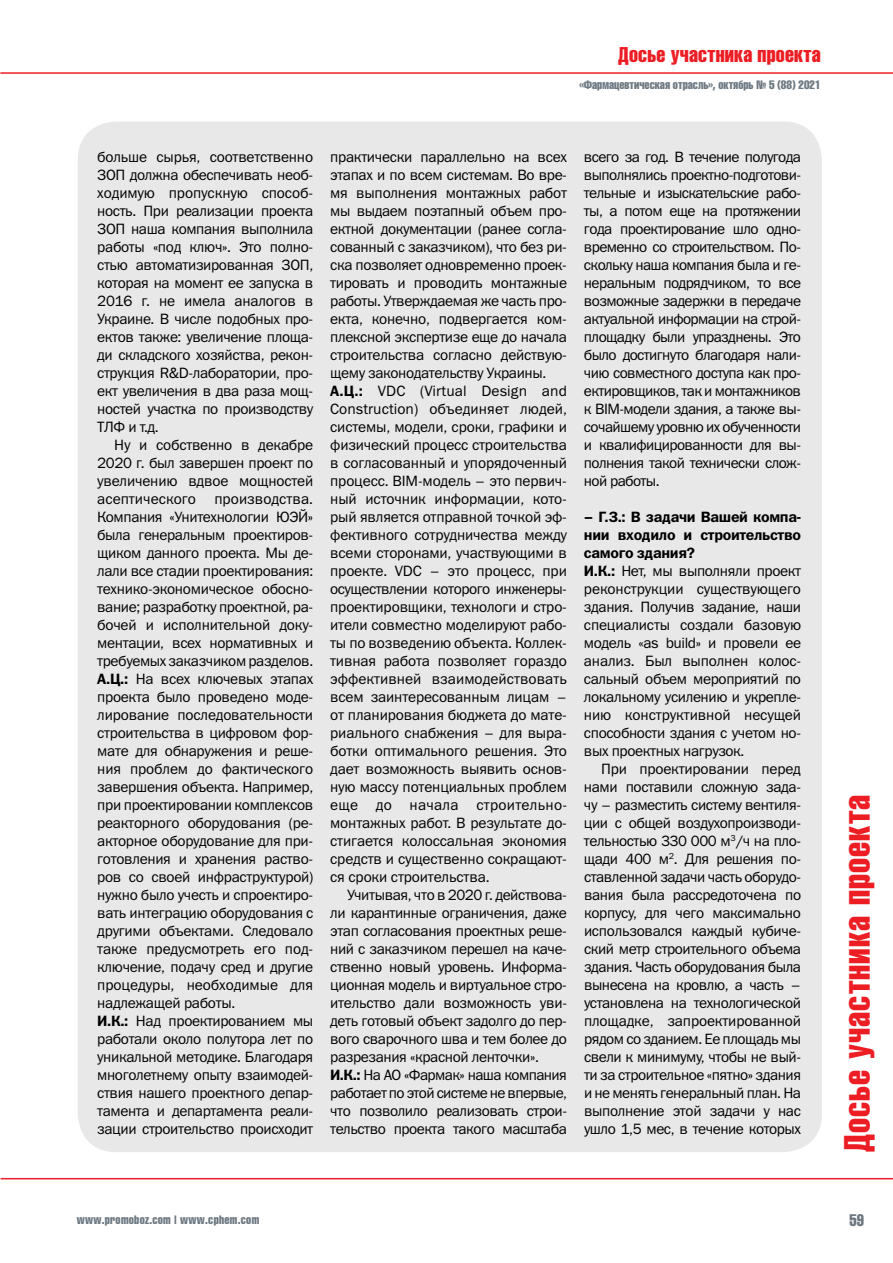
<style>
.page{position:relative;width:893px;height:1263px;background:#fff}
.page>*{position:absolute;margin:0;border:0;box-sizing:border-box;transform-origin:0 0}
.t1{font:36px "Helios Compressed";letter-spacing:.03em;color:#ed1d24}
.t2{font:21px "Helios Compressed";letter-spacing:.01em;color:#ed1d24}
.t3{font:16.5px "Helios Compressed";color:#6d7881;scale:.95 1}
.t4{font:15px/18px "Franklin Gothic Book C";letter-spacing:-.02em;color:#000;text-align:justify}
.t5{font:15px/18px "Franklin Gothic Demi C";letter-spacing:-.025em;color:#000;text-align:justify}
.t6{font:12px "Helios Compressed";color:#6d7881}
.t7{font:12px "Helios Compressed";letter-spacing:.025em;color:#6d7881}
.s1{font-family:"Franklin Gothic Demi C"}
</style>
<div class="page">
<hr style="left:1px;top:1178px;width:892px;height:1px;background:#ed1d24">
<hr style="left:0;top:72px;width:893px;height:2px;background:#ed1d24">
<div style="left:78px;top:122px;width:744px;height:1030px;background:#e9e8e9;border-radius:38px"></div>
<h2 class="t2" style="left:618px;top:42px;width:204px">Досье участника проекта</h2>
<p class="t6" style="left:579px;top:77px;width:243px">«Фармацевтическая отрасль», октябрь № 5 (88) 2021</p>
<p class="t4" style="left:97px;top:148px;width:218px">больше сырья, соответственно ЗОП должна обеспечивать необ&shy;ходимую пропускную способ&shy;ность. При реализации проекта ЗОП наша компания выполнила работы «под ключ». Это полно&shy;стью автоматизированная ЗОП, которая на момент ее запуска в 2016 г. не имела аналогов в Украине. В числе подобных про&shy;ектов также: увеличение площа&shy;ди складского хозяйства, рекон&shy;струкция R&amp;D-лаборатории, про&shy;ект увеличения в два раза мощ&shy;ностей участка по производству ТЛФ и т.д.</p>
<p class="t4" style="left:97px;top:436px;width:218px;text-align:left;text-indent:17px">Ну и собственно в декабре<br>2020 г. был завершен проект по увеличению вдвое мощностей асептического производства.<br>Компания «Унитехнологии ЮЭЙ» была генеральным проектиров&shy;щиком данного проекта. Мы де&shy;лали все стадии проектирования: технико-экономическое обосно&shy;вание; разработку проектной, ра&shy;бочей и исполнительной доку&shy;ментации, всех нормативных и требуемых заказчиком разделов.<br><span class="s1">А.Ц.:</span> На всех ключевых этапах проекта было проведено моде&shy;лирование последовательности строительства в цифровом фор&shy;мате для обнаружения и реше&shy;ния проблем до фактического завершения объекта. Например, при проектировании комплексов реакторного оборудования (ре&shy;акторное оборудование для при&shy;готовления и хранения раство&shy;ров со своей инфраструктурой) нужно было учесть и спроектиро&shy;вать интеграцию оборудования с другими объектами. Следовало также предусмотреть его под&shy;ключение, подачу сред и другие процедуры, необходимые для надлежащей работы.<br><span class="s1">И.К.:</span> Над проектированием мы работали около полутора лет по уникальной методике. Благодаря многолетнему опыту взаимодей&shy;ствия нашего проектного депар&shy;тамента и департамента реали&shy;зации строительство происходит</p>
<p class="t4" style="left:330px;top:148px;width:238px;text-align:left">практически параллельно на всех этапах и по всем системам. Во вре&shy;мя выполнения монтажных работ мы выдаем поэтапный объем про&shy;ектной документации (ранее согла&shy;сованный с заказчиком), что без ри&shy;ска позволяет одновременно проек&shy;тировать и проводить монтажные работы. Утверждаемая же часть про&shy;екта, конечно, подвергается ком&shy;плексной экспертизе еще до начала строительства согласно действую&shy;щему законодательству Украины.<br><span class="s1">А.Ц.:</span> VDC (Virtual Design and Construction) объединяет людей, системы, модели, сроки, графики и физический процесс строительства в согласованный и упорядоченный процесс. BIM-модель – это первич&shy;ный источник информации, кото&shy;рый является отправной точкой эф&shy;фективного сотрудничества между всеми сторонами, участвующими в проекте. VDC – это процесс, при осуществлении которого инженеры&shy;проектировщики, технологи и стро&shy;ители совместно моделируют рабо&shy;ты по возведению объекта. Коллек&shy;тивная работа позволяет гораздо эффективней взаимодействовать всем заинтересованным лицам – от планирования бюджета до мате&shy;риального снабжения – для выра&shy;ботки оптимального решения. Это дает возможность выявить основ&shy;ную массу потенциальных проблем еще до начала строительно&shy;монтажных работ. В результате до&shy;стигается колоссальная экономия средств и существенно сокращают&shy;ся сроки строительства.</p>
<p class="t4" style="left:330px;top:886px;width:238px;text-align:left;text-indent:17px">Учитывая, что в 2020 г. действова&shy;ли карантинные ограничения, даже этап согласования проектных реше&shy;ний с заказчиком перешел на каче&shy;ственно новый уровень. Информа&shy;ционная модель и виртуальное стро&shy;ительство дали возможность уви&shy;деть готовый объект задолго до пер&shy;вого сварочного шва и тем более до разрезания «красной ленточки».<br><span class="s1">И.К.:</span> На АО «Фармак» наша компания работает по этой системе не впервые, что позволило реализовать строи&shy;тельство проекта такого масштаба</p>
<p class="t4" style="left:584px;top:148px;width:219px">всего за год. В течение полугода выполнялись проектно-подготови&shy;тельные и изыскательские рабо&shy;ты, а потом еще на протяжении года проектирование шло одно&shy;временно со строительством. По&shy;скольку наша компания была и ге&shy;неральным подрядчиком, то все возможные задержки в передаче актуальной информации на строй&shy;площадку были упразднены. Это было достигнуто благодаря нали&shy;чию совместного доступа как про&shy;ектировщиков, так и монтажников к BIM-модели здания, а также вы&shy;сочайшему уровню их обученности и квалифицированности для вы&shy;полнения такой технически слож&shy;ной работы.</p>
<p class="t5" style="left:584px;top:508px;width:219px">– Г.З.: В задачи Вашей компа&shy;нии входило и строительство самого здания?</p>
<p class="t4" style="left:584px;top:562px;width:219px"><span class="s1">И.К.:</span> Нет, мы выполняли проект реконструкции существующего здания. Получив задание, наши специалисты создали базовую модель «as build» и провели ее анализ. Был выполнен колос&shy;сальный объем мероприятий по локальному усилению и укрепле&shy;нию конструктивной несущей способности здания с учетом но&shy;вых проектных нагрузок.</p>
<p class="t4" style="left:584px;top:760px;width:219px;text-indent:17px">При проектировании перед нами поставили сложную зада&shy;чу – разместить систему вентиля&shy;ции с общей воздухопроизводи&shy;тельностью 330 000 м<sup>3</sup>/ч на пло&shy;щади 400 м<sup>2</sup>. Для решения по&shy;ставленной задачи часть оборудо&shy;вания была рассредоточена по корпусу, для чего максимально использовался каждый кубиче&shy;ский метр строительного объема здания. Часть оборудования была вынесена на кровлю, а часть – установлена на технологической площадке, запроектированной рядом со зданием. Ее площадь мы свели к минимуму, чтобы не вый&shy;ти за строительное «пятно» здания и не менять генеральный план. На выполнение этой задачи у нас ушло 1,5 мес, в течение которых</p>
<h1 class="t1" style="left:836px;top:1152px;width:359px;rotate:-90deg">Досье участника проекта</h1>
<p class="t7" style="left:77px;top:1213px;width:184px">www.promoboz.com | www.cphem.com</p>
<p class="t3" style="left:850px;top:1210px;width:17px">59</p>
</div>
